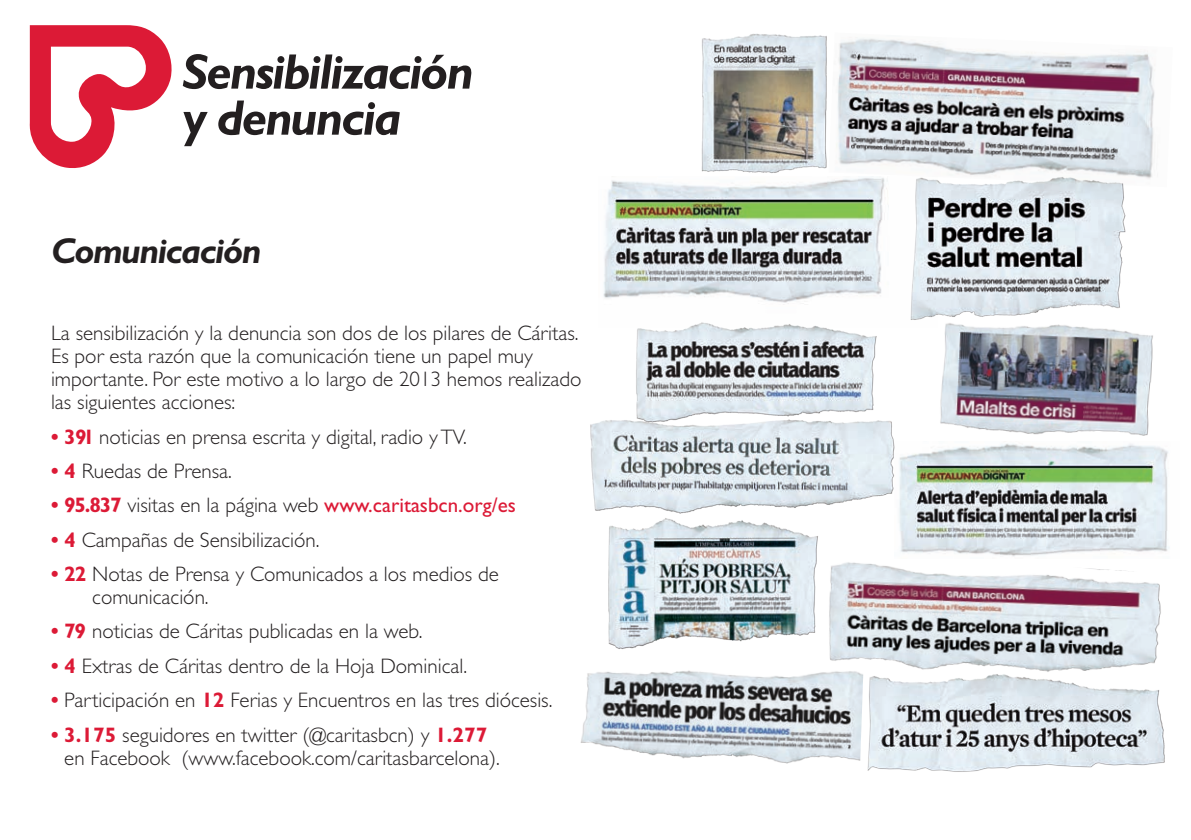
<style>
.page{position:relative;width:1191px;height:840px;background:#fff}
.page>*{position:absolute;margin:0;border:0;box-sizing:border-box;transform-origin:0 0}
.t1{font:italic 700 50px/46px "Gill Sans";letter-spacing:-.04em;color:#231f20}
.t2{font:italic 700 36px "Gill Sans";letter-spacing:-.04em;color:#231f20}
.t3{font:300 21px/23px "Gill Sans";color:#231f20}
.t4{font:21px "Gill Sans";color:#dc1a36}
.s1{font-weight:700;color:#dc1a36}
.s2{font-weight:700}
.s3{font-weight:300;color:#231f20}
</style>
<div class="page">
<img style="left:836px;top:38px;width:319px;height:141px">
<img style="left:899px;top:444px;width:270px;height:107px">
<img style="left:603px;top:176px;width:305px;height:127px">
<img style="left:867px;top:692px;width:298px;height:80px">
<img style="left:694px;top:34px;width:137px;height:150px">
<img style="left:590px;top:420px;width:310px;height:94px">
<img style="left:608px;top:518px;width:210px;height:131px">
<img style="left:580px;top:670px;width:283px;height:94px">
<img style="left:632px;top:322px;width:248px;height:104px">
<img style="left:820px;top:551px;width:347px;height:141px">
<img style="left:940px;top:325px;width:213px;height:119px">
<img style="left:908px;top:171px;width:222px;height:154px">
<svg style="left:29px;top:25px;width:143px;height:143px"></svg>
<h1 class="t1" style="left:182px;top:49px;width:293px">Sensibilización y denuncia</h1>
<h2 class="t2" style="left:51px;top:229px;width:212px">Comunicación</h2>
<p class="t3" style="left:51px;top:321px;width:532px">La sensibilización y la denuncia son dos de los pilares de Cáritas.<br>Es por esta razón que la comunicación tiene un papel muy importante. Por este motivo a lo largo de 2013 hemos realizado las siguientes acciones:</p>
<p class="t3" style="left:51px;top:425px;width:417px"><span class="s1">• 391</span> noticias en prensa escrita y digital, radio y TV.</p>
<p class="t3" style="left:51px;top:459px;width:182px"><span class="s1">• 4</span> Ruedas de Prensa.</p>
<p class="t4" style="left:51px;top:493px;width:466px"><span class="s2">• 95.837</span> <span class="s3">visitas en la página web</span> www.caritasbcn.org/es</p>
<p class="t3" style="left:51px;top:528px;width:270px"><span class="s1">• 4</span> Campañas de Sensibilización.</p>
<p class="t3" style="left:92px;top:562px;width:408px;text-indent:-41px"><span class="s1">• 22</span> Notas de Prensa y Comunicados a los medios de comunicación.</p>
<p class="t3" style="left:51px;top:619px;width:373px"><span class="s1">• 79</span> noticias de Cáritas publicadas en la web.</p>
<p class="t3" style="left:51px;top:654px;width:417px"><span class="s1">• 4</span> Extras de Cáritas dentro de la Hoja Dominical.</p>
<p class="t3" style="left:51px;top:688px;width:503px"><span class="s1">•</span> Participación en <span class="s1">12</span> Ferias y Encuentros en las tres diócesis.</p>
<p class="t3" style="left:64px;top:722px;width:437px;text-indent:-13px"><span class="s1">• 3.175</span> seguidores en twitter (@caritasbcn) y <span class="s1">1.277 </span>en Facebook (www.facebook.com/caritasbarcelona).</p>
</div>
